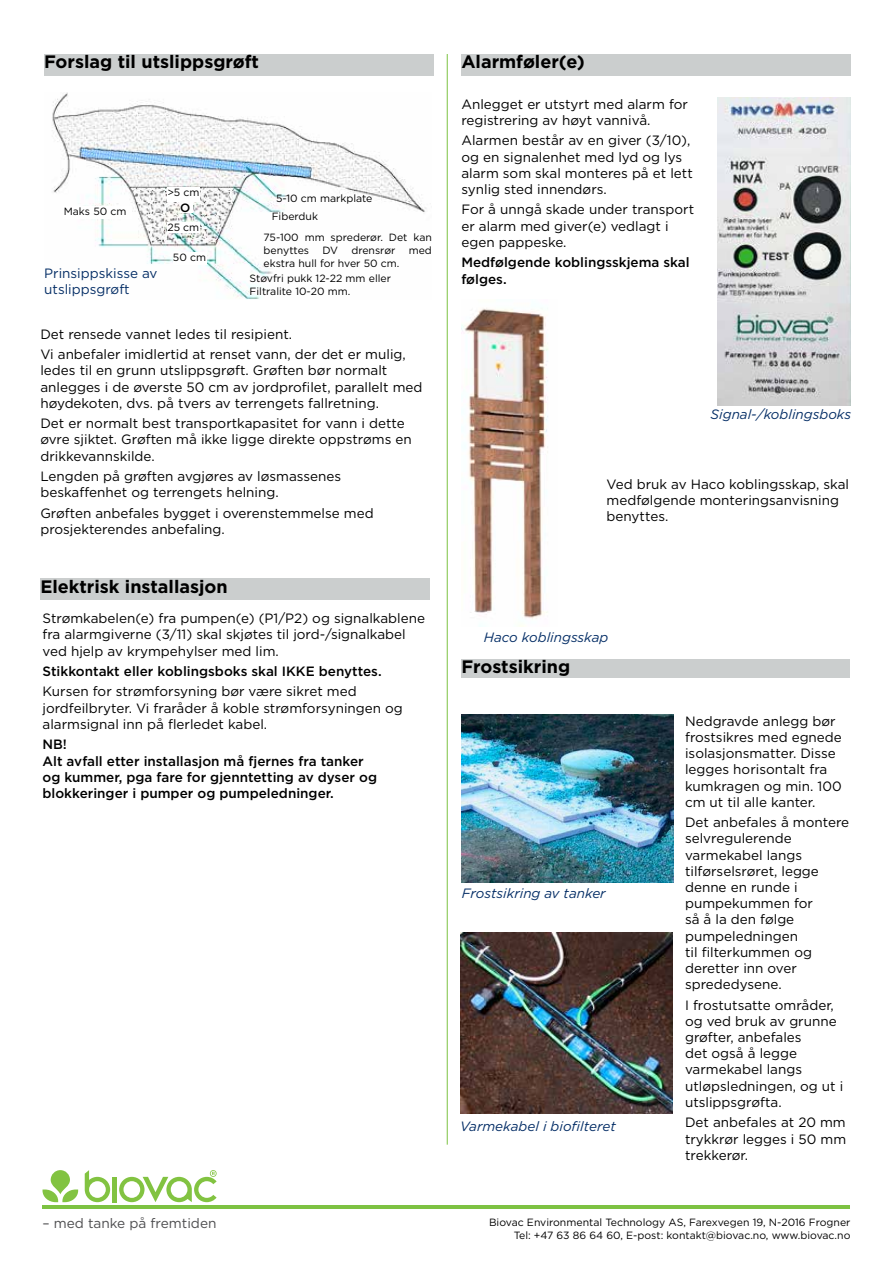
<style>
.page{position:relative;width:893px;height:1263px;background:#fff}
.page>*{position:absolute;margin:0;border:0;box-sizing:border-box;transform-origin:0 0}
.t1{font:700 18px "Gotham";color:#000}
.t2{font:13.65px "Gotham";color:#4d4d4f}
.t3{font:13.5px/16.2px "Gotham";color:#000}
.t4{font:500 13.5px/16.2px "Gotham";color:#000}
.t5{font:italic 13.5px "Gotham";color:#052e66}
.t6{font:13.5px/16.2px "Gotham";color:#052e66}
.t7{font:500 12px "Gotham";color:#000}
.t8{font:10.5px/12.6px "Gotham";color:#000}
</style>
<div class="page">
<hr style="left:447px;top:54px;width:1px;height:1091px;background:#7dc242">
<div style="left:44px;top:54px;width:389px;height:21px;background:#cbcece"></div>
<div style="left:461px;top:659px;width:389px;height:19px;background:#cbcece"></div>
<img style="left:52px;top:92px;width:375px;height:208px">
<div style="left:173px;top:252px;width:34px;height:12px;background:#fff"></div>
<div style="left:64px;top:207px;width:68px;height:12px;background:#fff"></div>
<div style="left:167px;top:188px;width:33px;height:14px;background:#fff"></div>
<div style="left:167px;top:222px;width:33px;height:11px;background:#fff"></div>
<div style="left:180px;top:202px;width:13px;height:11px;background:#fff"></div>
<div style="left:40px;top:578px;width:389px;height:21px;background:#cbcece"></div>
<div style="left:461px;top:54px;width:389px;height:21px;background:#cbcece"></div>
<img style="left:718px;top:98px;width:132px;height:307px">
<img style="left:461px;top:308px;width:87px;height:318px">
<img style="left:461px;top:715px;width:212px;height:168px">
<img style="left:460px;top:933px;width:213px;height:181px">
<hr style="left:43px;top:1206px;width:807px;height:3px;background:#7dc242">
<div style="left:112px;top:1177px;width:5px;height:25px;background:#82c341"></div>
<svg style="left:85px;top:1170px;width:25px;height:32px"></svg>
<svg style="left:119px;top:1170px;width:98px;height:32px"></svg>
<div style="left:51px;top:1170px;width:19px;height:24px;background:#82c341;border-radius:10px"></div>
<svg style="left:43px;top:1189px;width:35px;height:13px"></svg>
<h1 class="t1" style="left:44px;top:50px;width:217px">Forslag til utslippsgrøft</h1>
<p class="t8" style="left:64px;top:205px;width:64px">Maks 50 cm</p>
<p class="t6" style="left:44px;top:265px;width:115px">Prinsippskisse av utslippsgrøft</p>
<p class="t8" style="left:167px;top:186px;width:34px">&gt;5 cm</p>
<p class="t8" style="left:167px;top:221px;width:33px">25 cm</p>
<p class="t7" style="left:180px;top:200px;width:12px">O</p>
<p class="t8" style="left:173px;top:250px;width:35px">50 cm</p>
<p class="t8" style="left:272px;top:190px;width:102px;line-height:17.5px;text-indent:4px">5-10 cm markplate<br>Fiberduk</p>
<p class="t8" style="left:264px;top:231px;width:170px">75-100 mm sprederør. Det kan benyttes</p>
<p class="t8" style="left:322px;top:244px;width:17px">DV</p>
<p class="t8" style="left:351px;top:244px;width:45px">drensrør</p>
<p class="t8" style="left:409px;top:244px;width:25px">med</p>
<p class="t8" style="left:250px;top:255px;width:151px;line-height:15.8px;text-indent:14px">ekstra hull for hver 50 cm.<br>Støvfri pukk 12-22 mm eller</p>
<p class="t8" style="left:250px;top:285px;width:102px">Filtralite 10-20 mm.</p>
<p class="t3" style="left:40px;top:323px;width:367px;line-height:20.4px">Det rensede vannet ledes til resipient.<br>Vi anbefaler imidlertid at renset vann, der det er mulig,</p>
<p class="t3" style="left:40px;top:362px;width:384px">ledes til en grunn utslippsgrøft. Grøften bør normalt anlegges i de øverste 50 cm av jordprofilet, parallelt med høydekoten, dvs. på tvers av terrengets fallretning.</p>
<p class="t3" style="left:40px;top:415px;width:373px">Det er normalt best transportkapasitet for vann i dette øvre sjiktet. Grøften må ikke ligge direkte oppstrøms en drikkevannskilde.</p>
<p class="t3" style="left:40px;top:468px;width:302px">Lengden på grøften avgjøres av løsmassenes beskaffenhet og terrengets helning.</p>
<p class="t3" style="left:40px;top:504px;width:335px">Grøften anbefales bygget i overenstemmelse med prosjekterendes anbefaling.</p>
<h1 class="t1" style="left:40px;top:574px;width:189px">Elektrisk installasjon</h1>
<p class="t3" style="left:43px;top:610px;width:384px">Strømkabelen(e) fra pumpen(e) (P1/P2) og signalkablene fra alarmgiverne (3/11) skal skjøtes til jord-/signalkabel ved hjelp av krympehylser med lim.</p>
<p class="t4" style="left:43px;top:663px;width:341px">Stikkontakt eller koblingsboks skal IKKE benyttes.</p>
<p class="t3" style="left:43px;top:683px;width:362px">Kursen for strømforsyning bør være sikret med jordfeilbryter. Vi fraråder å koble strømforsyningen og alarmsignal inn på flerledet kabel.</p>
<p class="t4" style="left:43px;top:736px;width:336px">NB!<br>Alt avfall etter installasjon må fjernes fra tanker og kummer, pga fare for gjenntetting av dyser og blokkeringer i pumper og pumpeledninger.</p>
<p class="t2" style="left:43px;top:1215px;width:175px">– med tanke på fremtiden</p>
<h1 class="t1" style="left:461px;top:50px;width:125px">Alarmføler(e)</h1>
<p class="t3" style="left:461px;top:96px;width:228px">Anlegget er utstyrt med alarm for registrering av høyt vannivå.</p>
<p class="t3" style="left:461px;top:132px;width:233px">Alarmen består av en giver (3/10), og en signalenhet med lyd og lys alarm som skal monteres på et lett synlig sted innendørs.</p>
<p class="t3" style="left:461px;top:201px;width:234px">For å unngå skade under transport er alarm med giver(e) vedlagt i egen pappeske.</p>
<p class="t4" style="left:461px;top:254px;width:230px">Medfølgende koblingsskjema skal følges.</p>
<p class="t5" style="left:711px;top:406px;width:142px">Signal-/koblingsboks</p>
<p class="t3" style="left:607px;top:476px;width:244px">Ved bruk av Haco koblingsskap, skal medfølgende monteringsanvisning benyttes.</p>
<p class="t5" style="left:484px;top:629px;width:126px">Haco koblingsskap</p>
<h1 class="t1" style="left:461px;top:655px;width:110px">Frostsikring</h1>
<p class="t5" style="left:462px;top:884px;width:145px">Frostsikring av tanker</p>
<p class="t5" style="left:460px;top:1117px;width:157px">Varmekabel i biofilteret</p>
<p class="t3" style="left:685px;top:712px;width:158px">Nedgravde anlegg bør frostsikres med egnede isolasjonsmatter. Disse legges horisontalt fra kumkragen og min. 100 cm ut til alle kanter.</p>
<p class="t3" style="left:685px;top:814px;width:166px">Det anbefales å montere selvregulerende varmekabel langs tilførselsrøret, legge denne en runde i pumpekummen for<br>så å la den følge pumpeledningen<br>til filterkummen og deretter inn over sprededysene.</p>
<p class="t3" style="left:685px;top:996px;width:160px">I frostutsatte områder, og ved bruk av grunne grøfter, anbefales<br>det også å legge varmekabel langs utløpsledningen, og ut i utslippsgrøfta.</p>
<p class="t3" style="left:685px;top:1114px;width:163px;text-align:justify">Det anbefales at 20 mm trykkrør legges i 50 mm trekkerør.</p>
<p class="t8" style="left:489px;top:1216px;width:363px;text-align:right">Biovac Environmental Technology AS, Farexvegen 19, N-2016 Frogner<br>Tel: +47 63 86 64 60, E-post: kontakt@biovac.no, www.biovac.no</p>
</div>
